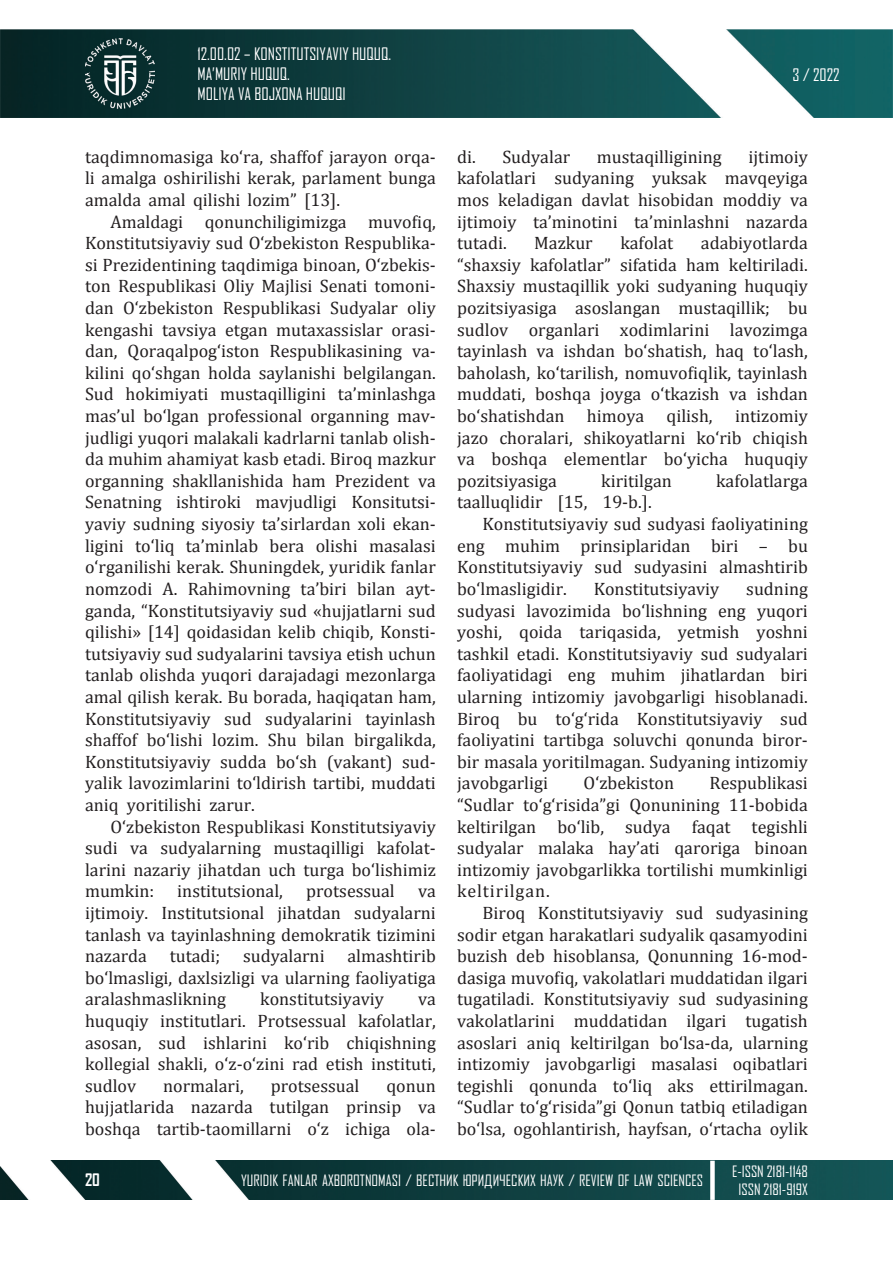
<style>
.page{position:relative;width:893px;height:1263px;background:#fff}
.page>*{position:absolute;margin:0;border:0;box-sizing:border-box;transform-origin:0 0}
.t1{font:18px/21.6px "Cambria";color:#231f20;text-align:justify}
.t2{font:16.5px/19.8px "Agency FB";color:#fff}
.t3{font:700 16.5px "Agency FB";color:#fff}
.t4{font:15px/18px "Agency FB Cyrillic";color:#fff;text-align:center}
</style>
<div class="page">
<img style="left:0;top:29px;width:893px;height:89px">
<img style="left:85px;top:39px;width:70px;height:70px">
<img style="left:0;top:1161px;width:893px;height:39px">
<div style="left:710px;top:1161px;width:5px;height:39px;background:#fff"></div>
<p class="t2" style="left:197px;top:44px;width:195px">12.00.02 – KONSTITUTSIYAVIY HUQUQ.<br>MA’MURIY HUQUQ.<br>MOLIYA VA BOJXONA HUQUQI</p>
<p class="t1" style="left:85px;top:146px;width:352px">taqdimnomasiga ko‘ra, shaffof jarayon orqa&shy;li amalga oshirilishi kerak, parlament bunga amalda amal qilishi lozim” [13].</p>
<p class="t1" style="left:85px;top:211px;width:352px;text-indent:26px">Amaldagi qonunchiligimizga muvofiq, Konstitutsiyaviy sud O‘zbekiston Respublika&shy;si Prezidentining taqdimiga binoan, O‘zbekis&shy;ton Respublikasi Oliy Majlisi Senati tomoni&shy;dan O‘zbekiston Respublikasi Sudyalar oliy kengashi tavsiya etgan mutaxassislar orasi&shy;dan, Qoraqalpog‘iston Respublikasining va&shy;kilini qo‘shgan holda saylanishi belgilangan.<br>Sud hokimiyati mustaqilligini ta’minlashga mas’ul bo‘lgan professional organning mav&shy;judligi yuqori malakali kadrlarni tanlab olish&shy;da muhim ahamiyat kasb etadi. Biroq mazkur organning shakllanishida ham Prezident va Senatning ishtiroki mavjudligi Konsitutsi&shy;yaviy sudning siyosiy ta’sirlardan xoli ekan&shy;ligini to‘liq ta’minlab bera olishi masalasi o‘rganilishi kerak. Shuningdek, yuridik fanlar nomzodi A. Rahimovning ta’biri bilan ayt&shy;ganda, “Konstitutsiyaviy sud «hujjatlarni sud qili shi» [14] qoidasidan kelib chiqib, Konsti&shy;tutsiyaviy sud sudyalarini tavsiya etish uchun tanlab olishda yuqori darajadagi mezonlarga amal qilish kerak. Bu borada, haqiqatan ham, Konstitutsiyaviy sud sudyalarini tayinlash shaffof bo‘lishi lozim. Shu bilan birgalikda, Konstitutsiyaviy sudda bo‘sh (vakant) sud&shy;yalik lavozimlarini to‘ldirish tartibi, muddati aniq yoritilishi zarur.</p>
<p class="t1" style="left:85px;top:815px;width:352px;text-indent:26px">O‘zbekiston Respublikasi Konstitutsiyaviy sudi va sudyalarning mustaqilligi kafolat&shy;larini nazariy jihatdan uch turga bo‘lishimiz mumkin:</p>
<p class="t1" style="left:177px;top:880px;width:107px">institutsional,</p>
<p class="t1" style="left:306px;top:880px;width:90px">protsessual</p>
<p class="t1" style="left:85px;top:880px;width:352px;text-indent:333px">va ijtimoiy. Institutsional jihatdan sudyalarni tanlash va tayinlashning demokratik tizimini nazarda</p>
<p class="t1" style="left:85px;top:945px;width:352px;text-indent:262px">almashtirib bo‘lmasligi, daxlsizligi va ularning faoliyatiga aralashmaslikning</p>
<p class="t1" style="left:170px;top:945px;width:52px">tutadi;</p>
<p class="t1" style="left:243px;top:945px;width:83px">sudyalarni</p>
<p class="t1" style="left:260px;top:988px;width:125px">konstitutsiyaviy</p>
<p class="t1" style="left:85px;top:988px;width:352px;text-indent:333px">va huquqiy institutlari. Protsessual kafolatlar, asosan, sud ishlarini ko‘rib chiqishning kollegial shakli, o‘z-o‘zini rad etish instituti, sudlov</p>
<p class="t1" style="left:163px;top:1075px;width:82px">normalari,</p>
<p class="t1" style="left:271px;top:1075px;width:90px">protsessual</p>
<p class="t1" style="left:85px;top:1075px;width:352px;text-indent:301px">qonun hujjatlarida nazarda tutilgan prinsip va boshqa tartib-taomillarni o‘z ichiga ola-</p>
<p class="t2" style="left:793px;top:64px;width:49px">3 / 2022</p>
<p class="t1" style="left:457px;top:146px;width:115px">di. Sudyalar</p>
<p class="t1" style="left:597px;top:146px;width:127px">mustaqilligining</p>
<p class="t1" style="left:457px;top:146px;width:352px;text-indent:291px">ijtimoiy kafolatlari sudyaning yuksak mavqeyiga mos keladigan davlat hisobidan moddiy va ijtimoiy ta’minotini ta’minlashni nazarda tutadi.</p>
<p class="t1" style="left:534px;top:232px;width:60px">Mazkur</p>
<p class="t1" style="left:620px;top:232px;width:54px">kafolat</p>
<p class="t1" style="left:457px;top:232px;width:352px;text-indent:244px">adabiyotlarda “shaxsiy kafolatlar” sifatida ham keltiriladi.<br>Shaxsiy mustaqillik yoki sudyaning huquqiy pozitsiyasiga asoslangan mustaqillik; bu sudlov organlari xodimlarini lavozimga tayinlash va ishdan bo‘shatish, haq to‘lash, baholash, ko‘tarilish, nomuvofiqlik, tayinlash muddati, boshqa joyga o‘tkazish va ishdan bo‘shatishdan himoya qilish, intizomiy jazo choralari, shikoyatlarni ko‘rib chiqish va boshqa elementlar bo‘yicha huquqiy pozitsiyasiga</p>
<p class="t1" style="left:601px;top:470px;width:72px">kiritilgan</p>
<p class="t1" style="left:716px;top:470px;width:93px">kafolatlarga</p>
<p class="t1" style="left:457px;top:491px;width:196px">taalluqlidir [15, 19-b.].</p>
<p class="t1" style="left:483px;top:513px;width:327px">Konstitutsiyaviy sud sudyasi faoliyatining</p>
<p class="t1" style="left:457px;top:535px;width:352px">eng muhim prinsiplaridan biri – bu</p>
<p class="t1" style="left:457px;top:556px;width:352px">Konstitutsiyaviy sud sudyasini almashtirib</p>
<p class="t1" style="left:457px;top:578px;width:111px">bo‘lmasligidir.</p>
<p class="t1" style="left:594px;top:578px;width:127px">Konstitutsiyaviy</p>
<p class="t1" style="left:457px;top:578px;width:352px;text-indent:289px">sudning sudyasi lavozimida bo‘lishning eng yuqori yoshi, qoida tariqasida, yetmish yoshni tashkil etadi. Konstitutsiyaviy sud sudyalari faoliyatidagi eng muhim jihatlardan biri ularning intizomiy javobgarligi hisoblanadi.<br>Biroq bu to‘g‘rida Konstitutsiyaviy sud faoliyatini tartibga soluvchi qonunda biror&shy;bir masala yoritilmagan. Sudyaning intizomiy javobgarligi</p>
<p class="t1" style="left:584px;top:772px;width:92px">O‘zbekiston</p>
<p class="t1" style="left:457px;top:772px;width:352px;text-indent:252px">Respublikasi “Sudlar to‘g‘risida”gi Qonunining 11-bobida keltirilgan bo‘lib, sudya faqat tegishli sudyalar malaka hay’ati qaroriga binoan intizomiy javobgarlikka tortilishi mumkinligi keltirilgan.</p>
<p class="t1" style="left:457px;top:902px;width:352px;text-indent:26px">Biroq Konstitutsiyaviy sud sudyasining sodir etgan harakatlari sudyalik qasamyodini buzish deb hisoblansa, Qonunning 16-mod&shy;dasiga muvofiq, vakolatlari mudda tidan ilgari tugatiladi. Konstitutsiyaviy sud sudyasining vakolatlarini muddatidan ilgari tugatish asoslari aniq keltirilgan bo‘lsa-da, ularning intizomiy javobgarligi masalasi oqibatlari tegishli qonunda to‘liq aks ettirilmagan. “Sudlar to‘g‘risida”gi Qonun tatbiq etiladigan bo‘lsa, ogohlantirish, hayfsan, o‘rtacha oylik</p>
<p class="t3" style="left:85px;top:1170px;width:16px">20</p>
<p class="t4" style="left:241px;top:1171px;width:463px">YURIDIK FANLAR AXBOROTNOMASI / ВЕСТНИК ЮРИДИЧЕСКИХ НАУК / REVIEW OF LAW SCIENCES</p>
<p class="t4" style="left:732px;top:1162px;width:77px">E-ISSN 2181-1148<br>ISSN 2181-919Х</p>
</div>
